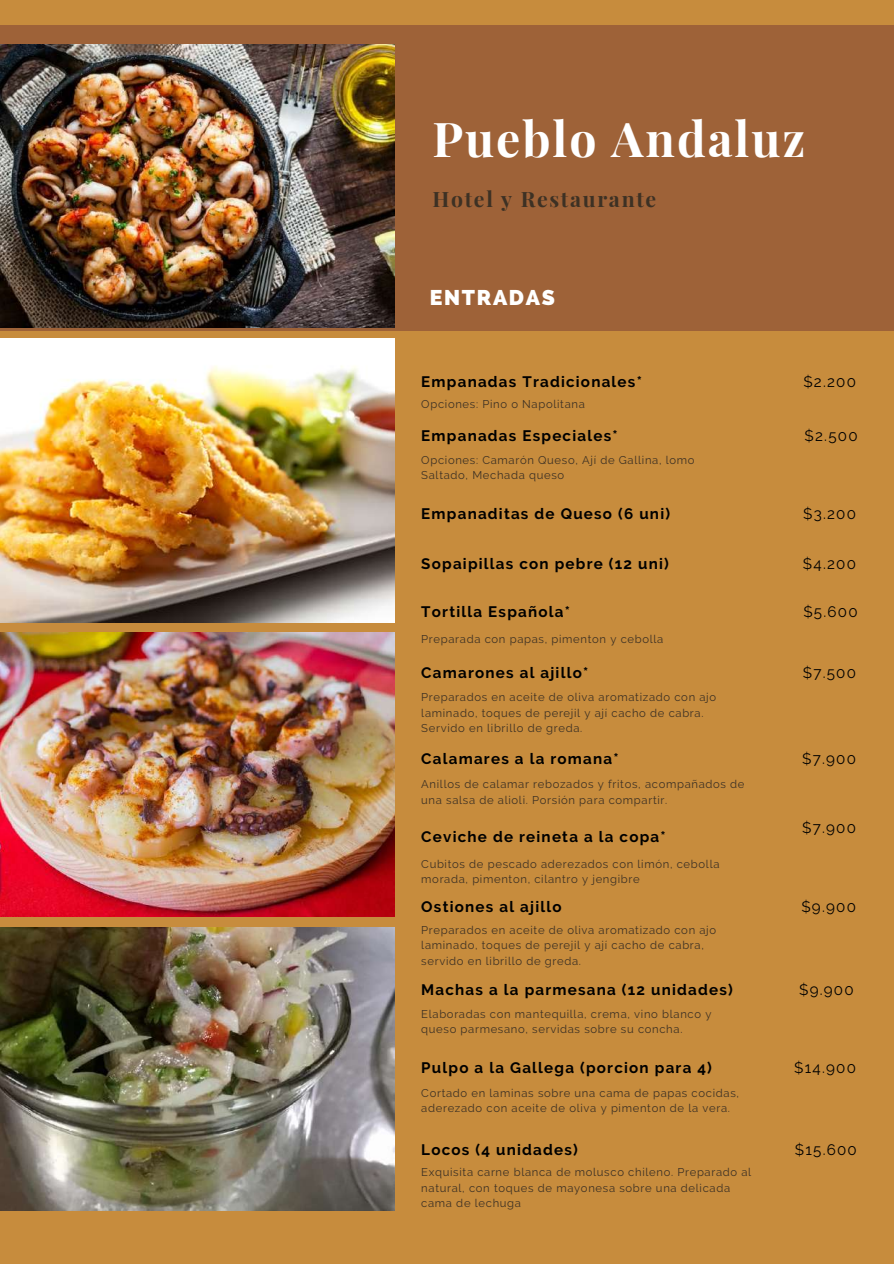
<style>
.page{position:relative;width:894px;height:1264px;background:#fff}
.page>*{position:absolute;margin:0;border:0;box-sizing:border-box;transform-origin:0 0}
.t1{font:700 48px "Playfair Display";letter-spacing:.04em;color:#fff}
.t2{font:700 21.15px "Playfair Display";letter-spacing:.08em;color:#3d3124}
.t3{font:800 21.15px "Raleway";letter-spacing:.08em;color:#fff}
.t4{font:700 15.15px "Raleway";letter-spacing:.08em;color:#000}
.t5{font:15.15px "Raleway";letter-spacing:.08em;color:#000}
.t6{font:11.25px/15.3px "Raleway";letter-spacing:.06em;color:#3d3124}
</style>
<div class="page">
<div style="left:0;top:0;width:893px;height:1263px;background:#c78c3d"></div>
<div style="left:0;top:25px;width:893px;height:305px;background:#9e6238"></div>
<img style="left:0;top:45px;width:394px;height:282px">
<img style="left:0;top:339px;width:394px;height:283px">
<img style="left:0;top:633px;width:394px;height:283px">
<img style="left:0;top:928px;width:394px;height:282px">
<h1 class="t1" style="left:432px;top:105px;width:374px">Pueblo Andaluz</h1>
<h2 class="t2" style="left:432px;top:184px;width:225px">Hotel y Restaurante</h2>
<h2 class="t3" style="left:429px;top:285px;width:127px">ENTRADAS</h2>
<h3 class="t4" style="left:421px;top:373px;width:222px">Empanadas Tradicionales*</h3>
<h3 class="t5" style="left:803px;top:373px;width:54px">$2.200</h3>
<p class="t6" style="left:421px;top:396px;width:165px">Opciones: Pino o Napolitana</p>
<h3 class="t4" style="left:421px;top:427px;width:198px">Empanadas Especiales*</h3>
<h3 class="t5" style="left:804px;top:427px;width:54px">$2.500</h3>
<p class="t6" style="left:421px;top:452px;width:275px">Opciones: Camarón Queso, Ají de Gallina, lomo<br>Saltado, Mechada queso</p>
<h3 class="t4" style="left:421px;top:505px;width:250px">Empanaditas de Queso (6 uni)</h3>
<h3 class="t5" style="left:802px;top:505px;width:54px">$3.200</h3>
<h3 class="t4" style="left:421px;top:555px;width:249px">Sopaipillas con pebre (12 uni)</h3>
<h3 class="t5" style="left:802px;top:555px;width:54px">$4.200</h3>
<h3 class="t4" style="left:421px;top:603px;width:150px">Tortilla Española*</h3>
<h3 class="t5" style="left:803px;top:603px;width:56px">$5.600</h3>
<p class="t6" style="left:421px;top:631px;width:243px">Preparada con papas, pimenton y cebolla</p>
<h3 class="t4" style="left:421px;top:663px;width:168px">Camarones al ajillo*</h3>
<h3 class="t5" style="left:802px;top:663px;width:55px">$7.500</h3>
<p class="t6" style="left:421px;top:689px;width:296px">Preparados en aceite de oliva aromatizado con ajo laminado, toques de perejil y ají cacho de cabra.<br>Servido en librillo de greda.</p>
<h3 class="t4" style="left:421px;top:750px;width:199px">Calamares a la romana*</h3>
<h3 class="t5" style="left:801px;top:750px;width:55px">$7.900</h3>
<p class="t6" style="left:421px;top:776px;width:325px">Anillos de calamar rebozados y fritos, acompañados de una salsa de alioli. Porsión para compartir.</p>
<h3 class="t4" style="left:421px;top:827px;width:246px">Ceviche de reineta a la copa*</h3>
<p class="t6" style="left:421px;top:856px;width:300px">Cubitos de pescado aderezados con limón, cebolla morada, pimenton, cilantro y jengibre</p>
<h3 class="t4" style="left:421px;top:898px;width:142px">Ostiones al ajillo</h3>
<p class="t6" style="left:421px;top:922px;width:296px">Preparados en aceite de oliva aromatizado con ajo laminado, toques de perejil y ají cacho de cabra, servido en librillo de greda.</p>
<h3 class="t5" style="left:801px;top:818px;width:55px">$7.900</h3>
<h3 class="t5" style="left:801px;top:898px;width:56px">$9.900</h3>
<h3 class="t4" style="left:421px;top:981px;width:313px">Machas a la parmesana (12 unidades)</h3>
<h3 class="t5" style="left:798px;top:981px;width:56px">$9.900</h3>
<p class="t6" style="left:421px;top:1006px;width:291px">Elaboradas con mantequilla, crema, vino blanco y queso parmesano, servidas sobre su concha.</p>
<h3 class="t4" style="left:421px;top:1058px;width:292px">Pulpo a la Gallega (porcion para 4)</h3>
<h3 class="t5" style="left:794px;top:1058px;width:63px">$14.900</h3>
<p class="t6" style="left:421px;top:1085px;width:319px">Cortado en laminas sobre una cama de papas cocidas, aderezado con aceite de oliva y pimenton de la vera.</p>
<h3 class="t4" style="left:421px;top:1140px;width:158px">Locos (4 unidades)</h3>
<h3 class="t5" style="left:794px;top:1140px;width:63px">$15.600</h3>
<p class="t6" style="left:421px;top:1163px;width:331px;line-height:15.8px">Exquisita carne blanca de molusco chileno. Preparado al natural, con toques de mayonesa sobre una delicada cama de lechuga</p>
</div>
